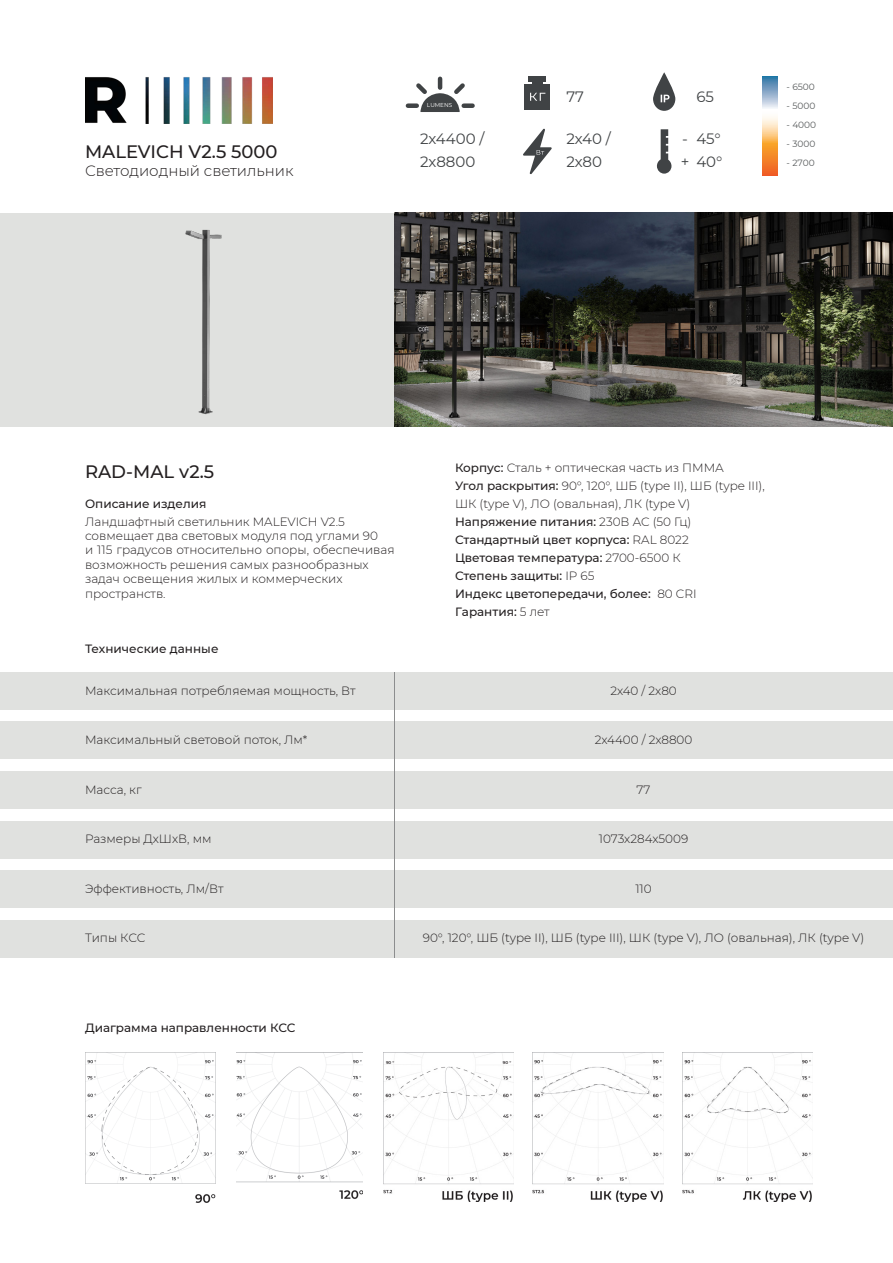
<style>
.page{position:relative;width:893px;height:1263px;background:#fff}
.page>*{position:absolute;margin:0;border:0;box-sizing:border-box;transform-origin:0 0}
.t1{font:500 18px "Montserrat";color:#231f20}
.t2{font:15px/22.5px "Montserrat";color:#404345}
.t3{font:300 15px "Montserrat";color:#231f20}
.t4{font:300 12px/18px "Montserrat";color:#231f20}
.t5{font:500 12px "Montserrat";color:#231f20}
.t6{font:9px "Montserrat";color:#585b5c}
.t7{font:5.7px "Montserrat";color:#fff}
.t8{font:600 4.05px "Montserrat";color:#241f21}
.s1{font-weight:500}
</style>
<div class="page">
<img style="left:85px;top:77px;width:188px;height:46px">
<div style="left:0;top:722px;width:893px;height:37px;background:#e0e1df"></div>
<div style="left:0;top:672px;width:893px;height:37px;background:#e0e1df"></div>
<div style="left:0;top:771px;width:893px;height:38px;background:#e0e1df"></div>
<div style="left:0;top:821px;width:893px;height:37px;background:#e0e1df"></div>
<div style="left:0;top:871px;width:893px;height:37px;background:#e0e1df"></div>
<div style="left:0;top:920px;width:893px;height:38px;background:#e0e1df"></div>
<img style="left:409px;top:213px;width:484px;height:214px">
<hr style="left:394px;top:672px;width:1px;height:286px;background:#8c8d8e">
<svg style="left:405px;top:76px;width:70px;height:36px"></svg>
<div style="left:524px;top:84px;width:26px;height:26px;background:#404345"></div>
<div style="left:528px;top:77px;width:18px;height:5px;background:#404345"></div>
<div style="left:532px;top:81px;width:11px;height:11px;background:#404345"></div>
<svg style="left:530px;top:93px;width:15px;height:8px"></svg>
<svg style="left:523px;top:129px;width:29px;height:45px"></svg>
<svg style="left:653px;top:72px;width:22px;height:39px"></svg>
<svg style="left:657px;top:129px;width:14px;height:45px"></svg>
<svg style="left:762px;top:77px;width:15px;height:98px"></svg>
<div style="left:0;top:213px;width:409px;height:214px;background:#e0e1df"></div>
<img style="left:236px;top:1053px;width:127px;height:146px">
<img style="left:85px;top:1053px;width:130px;height:150px">
<img style="left:383px;top:1053px;width:131px;height:148px">
<img style="left:533px;top:1053px;width:130px;height:148px">
<img style="left:682px;top:1053px;width:130px;height:148px">
<h1 class="t1" style="left:85px;top:145px;width:194px">MALEVICH V2.5 5000</h1>
<p class="t3" style="left:85px;top:161px;width:210px">Светодиодный светильник</p>
<p class="t2" style="left:566px;top:85px;width:19px">77</p>
<p class="t2" style="left:696px;top:85px;width:19px">65</p>
<p class="t2" style="left:696px;top:128px;width:28px">45°<br>40°</p>
<p class="t7" style="left:427px;top:102px;width:27px">LUMENS</p>
<p class="t2" style="left:420px;top:127px;width:66px">2х4400 /<br>2х8800</p>
<p class="t2" style="left:566px;top:127px;width:46px">2х40 /<br>2х80</p>
<p class="t2" style="left:681px;top:128px;width:10px">- +</p>
<p class="t6" style="left:786px;top:81px;width:30px">- 6500</p>
<p class="t6" style="left:786px;top:101px;width:30px">- 5000</p>
<p class="t6" style="left:786px;top:120px;width:31px">- 4000</p>
<p class="t6" style="left:786px;top:139px;width:30px">- 3000</p>
<p class="t6" style="left:786px;top:158px;width:30px">- 2700</p>
<h1 class="t1" style="left:85px;top:464px;width:131px">RAD-MAL v2.5</h1>
<p class="t5" style="left:85px;top:495px;width:123px">Описание изделия</p>
<p class="t4" style="left:85px;top:514px;width:311px;line-height:14.4px">Ландшафтный светильник MALEVICH V2.5 совмещает два световых модуля под углами 90<br>и 115 градусов относительно опоры, обеспечивая возможность решения самых разнообразных задач освещения жилых и коммерческих пространств.</p>
<p class="t5" style="left:85px;top:640px;width:135px">Технические данные</p>
<p class="t4" style="left:85px;top:681px;width:272px">Максимальная потребляемая мощность, Вт</p>
<p class="t4" style="left:85px;top:731px;width:224px">Максимальный световой поток, Лм*</p>
<p class="t4" style="left:85px;top:780px;width:58px">Масса, кг</p>
<p class="t4" style="left:85px;top:830px;width:128px">Размеры ДхШхВ, мм</p>
<p class="t4" style="left:85px;top:879px;width:140px">Эффективность, Лм/Вт</p>
<p class="t4" style="left:85px;top:929px;width:62px">Типы КСС</p>
<p class="t4" style="left:455px;top:458px;width:311px"><span class="s1">Корпус:</span> Сталь + оптическая часть из ПММА<br><span class="s1">Угол раскрытия:</span> 90°, 120°, ШБ (type II), ШБ (type III), ШК (type V), ЛО (овальная), ЛК (type V)<br><span class="s1">Напряжение питания:</span> 230В AC (50 Гц)<br><span class="s1">Стандартный цвет корпуса:</span> RAL 8022<br><span class="s1">Цветовая температура:</span> 2700-6500 К<br><span class="s1">Степень защиты:</span> IP 65<br><span class="s1">Индекс цветопередачи, более:</span> 80 CRI<br><span class="s1">Гарантия:</span> 5 лет</p>
<p class="t4" style="left:610px;top:681px;width:68px">2х40 / 2х80</p>
<p class="t4" style="left:595px;top:731px;width:99px">2х4400 / 2х8800</p>
<p class="t4" style="left:637px;top:780px;width:15px">77</p>
<p class="t4" style="left:599px;top:830px;width:91px">1073х284х5009</p>
<p class="t4" style="left:635px;top:879px;width:18px">110</p>
<p class="t4" style="left:423px;top:929px;width:443px">90°, 120°, ШБ (type II), ШБ (type III), ШК (type V), ЛО (овальная), ЛК (type V)</p>
<p class="t5" style="left:85px;top:1019px;width:212px">Диаграмма направленности КСС</p>
<p class="t8" style="left:386px;top:1060px;width:10px">90 °</p>
<p class="t8" style="left:503px;top:1060px;width:10px">90 °</p>
</div>
